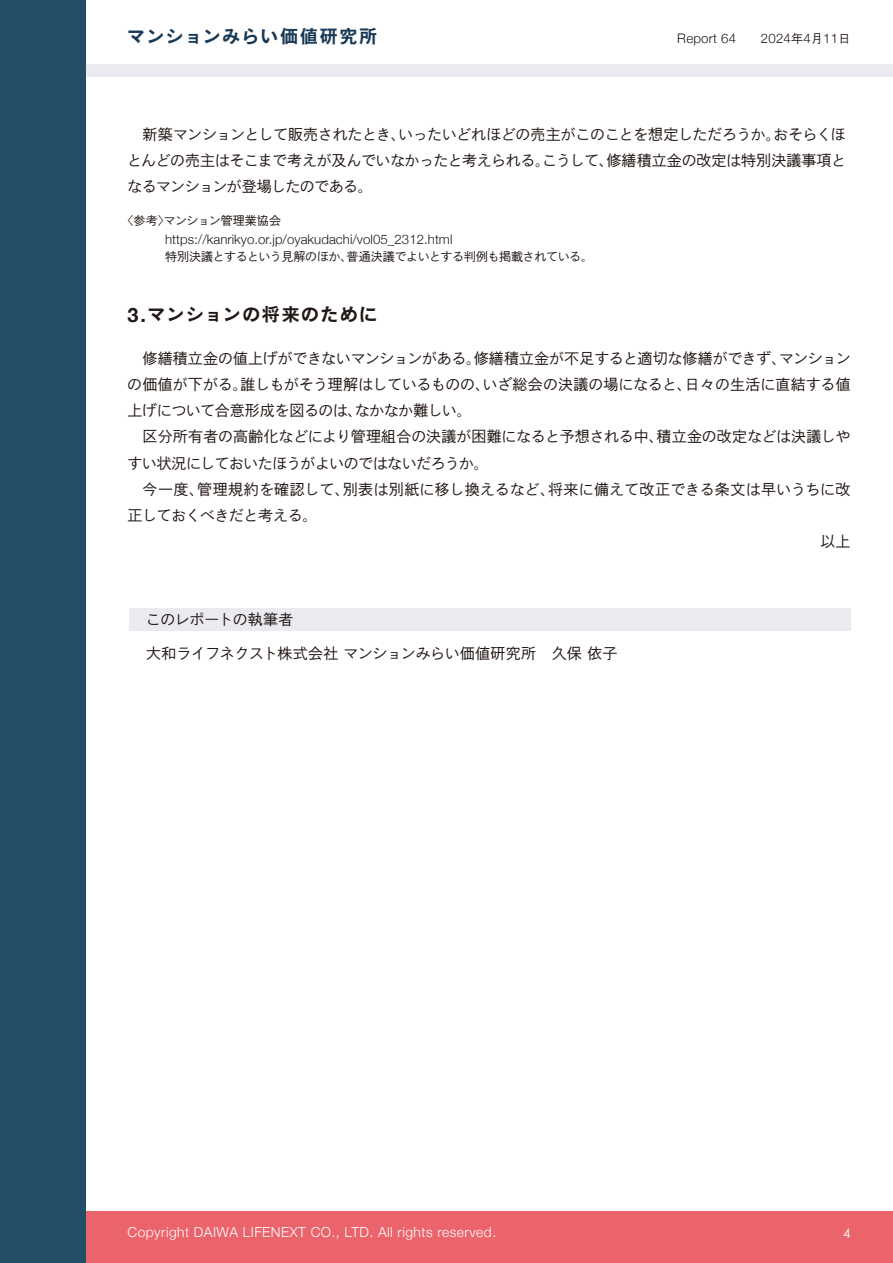
<style>
.page{position:relative;width:893px;height:1263px;background:#fff}
.page>*{position:absolute;margin:0;border:0;box-sizing:border-box;transform-origin:0 0}
.t1{font:18px "Iwa O Go Std Eb";letter-spacing:.075em;color:#221815}
.t2{font:18px "Iwa O Go Std Eb";letter-spacing:.07em;color:#183956}
.t3{font:500 15px/26.2px "Iwa O Go Std";letter-spacing:-.015em;color:#221815;text-align:justify}
.t4{font:500 15px "Iwa O Go Std";letter-spacing:.015em;color:#221815}
.t5{font:300 13.8px "Helvetica Neue";letter-spacing:.035em;color:#fff}
.t6{font:300 13.2px "Helvetica Neue";letter-spacing:.005em;color:#221815}
.t7{font:13.2px "Century Gothic";color:#fff}
.t8{font:500 12px "Iwa O Go Std";letter-spacing:-.03em;color:#221815}
.t9{font:500 12px "Iwa O Go Std";letter-spacing:-.005em;color:#221815}
.s1{font-family:"Iwa O Go Std";font-weight:500;font-size:12px}
.s2{font-family:"Helvetica Neue";font-weight:700;font-size:19.8px}
</style>
<div class="page">
<div style="left:0;top:1212px;width:893px;height:51px;background:#eb636b"></div>
<div style="left:0;top:64px;width:893px;height:13px;background:#ebeaf1"></div>
<div style="left:0;top:0;width:85px;height:1263px;background:#224e67"></div>
<div style="left:129px;top:608px;width:721px;height:22px;background:#ebeaf1"></div>
<p class="t2" style="left:127px;top:24px;width:252px">マンションみらい価値研究所</p>
<p class="t6" style="left:677px;top:28px;width:175px">Report 64<span class="s1">　　</span>2024<span class="s1">年</span>4<span class="s1">月</span>11<span class="s1">日</span></p>
<p class="t3" style="left:127px;top:120px;width:721px;text-indent:16px">新築マンションとして販売されたとき、いったいどれほどの売主がこのことを想定しただろうか。おそらくほとんどの売主はそこまで考えが及んでいなかったと考えられる。こうして、修繕積立金の改定は特別決議事項となるマンションが登場したのである。</p>
<p class="t9" style="left:122px;top:212px;width:161px">〈参考〉マンション管理業協会</p>
<p class="t6" style="left:165px;top:228px;width:289px">https://kanrikyo.or.jp/oyakudachi/vol05_2312.html</p>
<p class="t8" style="left:165px;top:248px;width:429px">特別決議とするという見解のほか、普通決議でよいとする判例も掲載されている。</p>
<p class="t1" style="left:128px;top:302px;width:251px"><span class="s2">3.</span>マンションの将来のために</p>
<p class="t3" style="left:127px;top:344px;width:725px;text-indent:15px">修繕積立金の値上げができないマンションがある。修繕積立金が不足すると適切な修繕ができず、マンションの価値が下がる。誰しもがそう理解はしているものの、いざ総会の決議の場になると、日々の生活に直結する値上げについて合意形成を図るのは、なかなか難しい。</p>
<p class="t3" style="left:127px;top:423px;width:725px;text-indent:15px">区分所有者の高齢化などにより管理組合の決議が困難になると予想される中、積立金の改定などは決議しやすい状況にしておいたほうがよいのではないだろうか。</p>
<p class="t4" style="left:143px;top:479px;width:709px">今一度、管理規約を確認して、別表は別紙に移し換えるなど、将来に備えて改正できる条文は早いうちに改</p>
<p class="t3" style="left:128px;top:502px;width:191px">正しておくべきだと考える。</p>
<p class="t3" style="left:820px;top:528px;width:31px">以上</p>
<p class="t3" style="left:146px;top:606px;width:149px">このレポートの執筆者</p>
<p class="t3" style="left:146px;top:640px;width:473px">大和ライフネクスト株式会社マンションみらい価値研究所　久保依子</p>
<p class="t5" style="left:128px;top:1221px;width:370px">Copyright DAIWA LIFENEXT CO., LTD. All rights reserved.</p>
<p class="t7" style="left:843px;top:1225px;width:9px">4</p>
</div>
